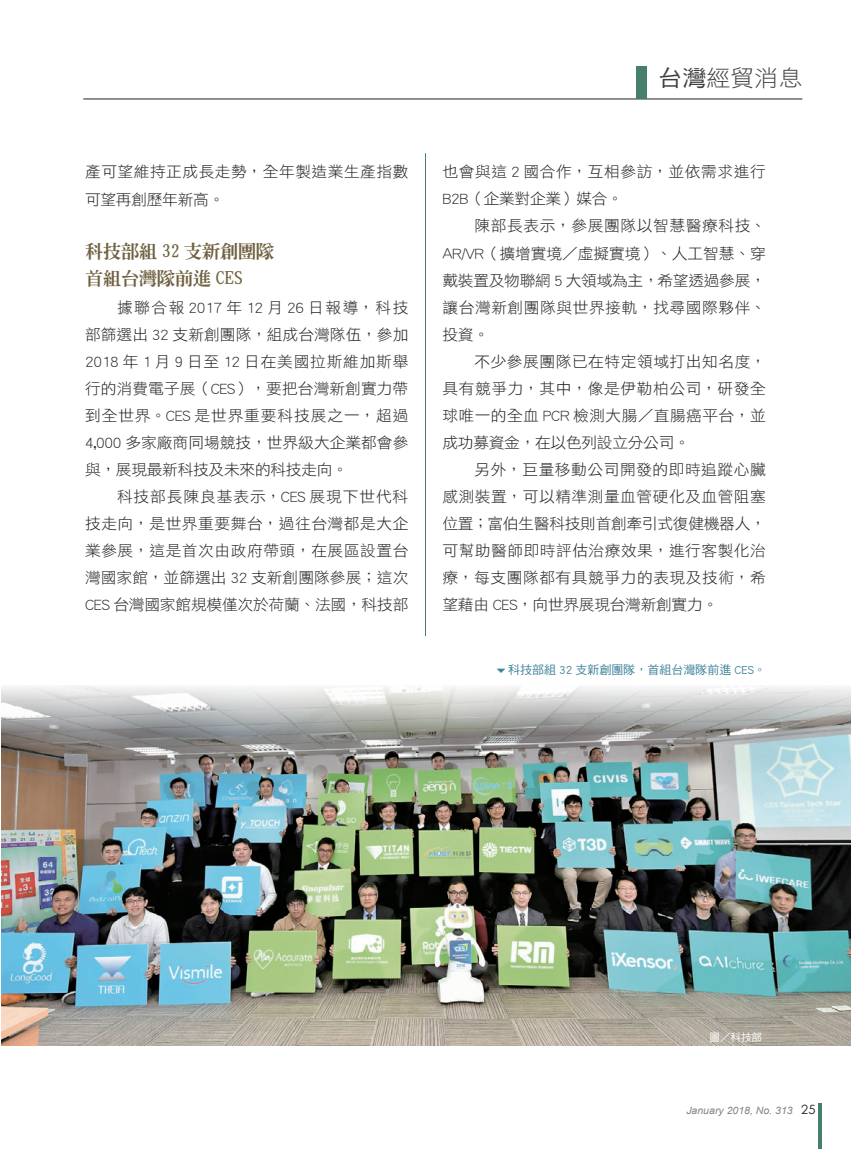
<style>
.page{position:relative;width:851px;height:1149px;background:#fff}
.page>*{position:absolute;margin:0;border:0;box-sizing:border-box;transform-origin:0 0}
.t1{font:22.8px "DF Hei Std W3";color:#3e3e3f;scale:1.05 1}
.t2{font:800 17.7px/27px "Inn Ming";letter-spacing:-.015em;color:#6f6040}
.t3{font:15.3px/27px "DF Hei Std W3";color:#231f20;text-align:justify}
.t4{font:15.3px/27px "DF Hei Std W3";letter-spacing:.035em;color:#231f20}
.t5{font:15.3px/27px "DF Hei Std W3";letter-spacing:.03em;color:#231f20}
.t6{font:12px "DF Hei Std W5";color:#41839c}
.t7{font:10.5px "DF Hei Std W5";color:#fff}
.t8{font:italic 10.2px "Arial";color:#808285}
.s1{font-family:"DF Hei Std W5"}
.s2{font-family:"Century Gothic";font-style:normal;font-size:12.75px;color:#231f20}
</style>
<div class="page">
<hr style="left:425px;top:153px;width:1px;height:483px;background:#477f6f">
<img style="left:1px;top:685px;width:849px;height:360px">
<hr style="left:83px;top:99px;width:719px;height:1px;background:#231f20">
<div style="left:636px;top:66px;width:10px;height:33px;background:#477f6f"></div>
<svg style="left:818px;top:1103px;width:3px;height:45px"></svg>
<p class="t5" style="left:85px;top:158px;width:325px">產可望維持正成長走勢，全年製造業生產指數可望再創歷年新高。</p>
<p class="t2" style="left:85px;top:238px;width:209px">科技部組 32 支新創團隊　首組台灣隊前進 CES</p>
<p class="t3" style="left:85px;top:293px;width:325px;text-indent:32px">據聯合報 2017 年 12 月 26 日報導，科技部篩選出 32 支新創團隊，組成台灣隊伍，參加2018 年 1 月 9 日至 12 日在美國拉斯維加斯舉行的消費電子展（CES），要把台灣新創實力帶到全世界。CES 是世界重要科技展之一，超過4,000 多家廠商同場競技，世界級大企業都會參與，展現最新科技及未來的科技走向。</p>
<p class="t3" style="left:85px;top:482px;width:325px;text-indent:32px">科技部長陳良基表示，CES 展現下世代科技走向，是世界重要舞台，過往台灣都是大企業參展，這是首次由政府帶頭，在展區設置台灣國家館，並篩選出 32 支新創團隊參展；這次CES 台灣國家館規模僅次於荷蘭、法國，科技部</p>
<h1 class="t1" style="left:658px;top:66px;width:139px"><span class="s1">台灣</span>經貿消息</h1>
<p class="t4" style="left:442px;top:158px;width:325px">也會與這 2 國合作，互相參訪，並依需求進行<br>B2B（企業對企業）媒合。</p>
<p class="t3" style="left:442px;top:212px;width:325px;text-indent:32px">陳部長表示，參展團隊以智慧醫療科技、AR/VR（擴增實境／虛擬實境）、人工智慧、穿戴裝置及物聯網 5 大領域為主，希望透過參展，讓台灣新創團隊與世界接軌，找尋國際夥伴、投資。</p>
<p class="t3" style="left:442px;top:347px;width:325px;text-indent:32px">不少參展團隊已在特定領域打出知名度，具有競爭力，其中，像是伊勒柏公司，研發全球唯一的全血 PCR 檢測大腸／直腸癌平台，並成功募資金，在以色列設立分公司。</p>
<p class="t3" style="left:442px;top:455px;width:325px;text-indent:32px">另外，巨量移動公司開發的即時追蹤心臟感測裝置，可以精準測量血管硬化及血管阻塞位置；富伯生醫科技則首創牽引式復健機器人，可幫助醫師即時評估治療效果，進行客製化治療，每支團隊都有具競爭力的表現及技術，希望藉由 CES，向世界展現台灣新創實力。</p>
<p class="t6" style="left:508px;top:663px;width:259px">科技部組 32 支新創團隊，首組台灣隊前進 CES。</p>
<p class="t7" style="left:709px;top:1031px;width:54px">圖／科技部</p>
<p class="t8" style="left:686px;top:1103px;width:130px">January 2018, No. 313 <span class="s2">25</span></p>
</div>
